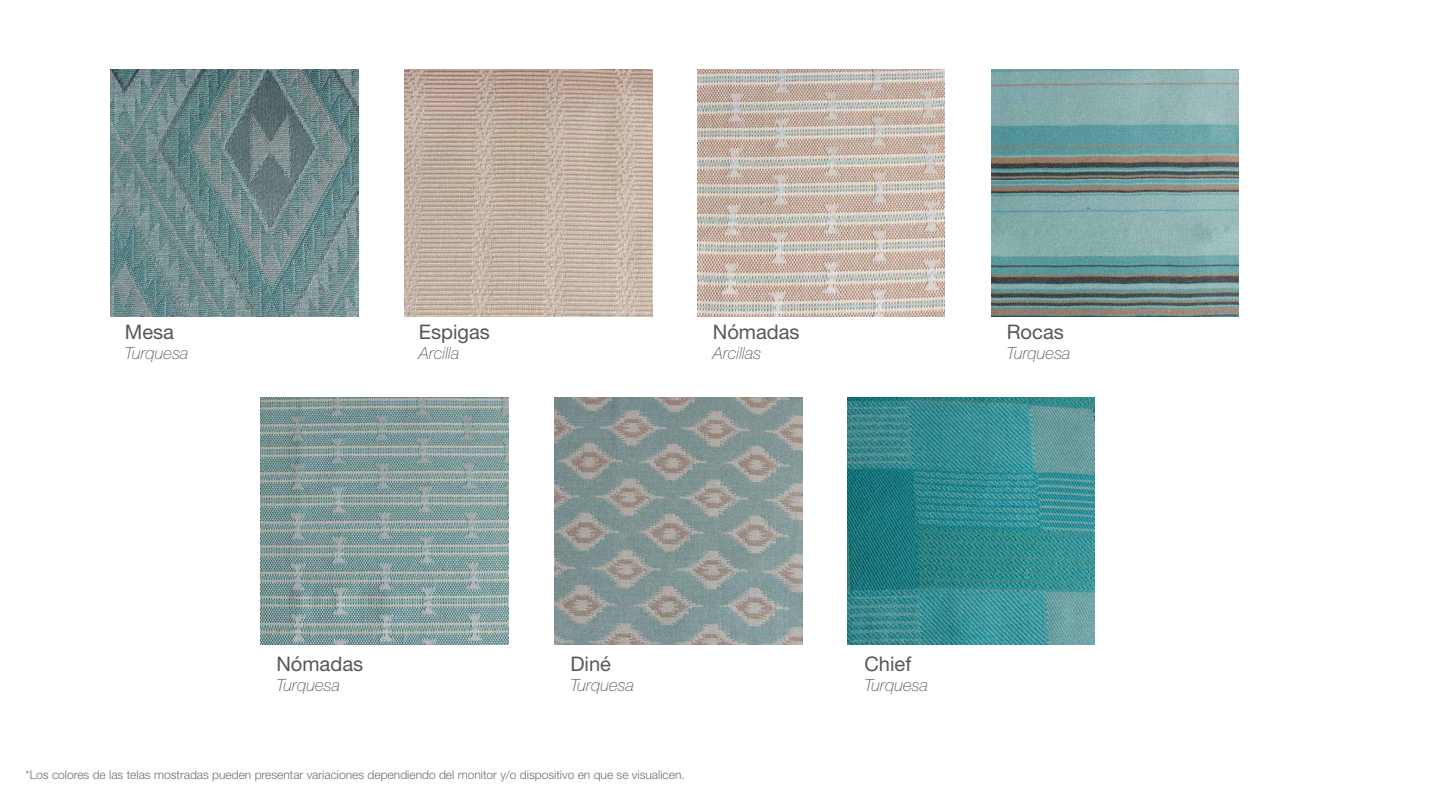
<style>
.page{position:relative;width:1440px;height:810px;background:#fff}
.page>*{position:absolute;margin:0;border:0;box-sizing:border-box;transform-origin:0 0}
.t1{font:20.1px "Helvetica Neue LT Std";color:#575756}
.t2{font:italic 100 16.8px "Helvetica Neue LT Std";color:#575756}
.t3{font:300 12px "Helvetica Neue LT Std";color:#706f6f}
</style>
<div class="page">
<img style="left:405px;top:69px;width:247px;height:247px">
<img style="left:111px;top:69px;width:247px;height:247px">
<img style="left:697px;top:69px;width:248px;height:247px">
<img style="left:261px;top:398px;width:247px;height:247px">
<img style="left:992px;top:69px;width:247px;height:247px">
<img style="left:848px;top:398px;width:247px;height:247px">
<img style="left:555px;top:398px;width:247px;height:247px">
<h1 class="t1" style="left:125px;top:320px;width:51px">Mesa</h1>
<h2 class="t2" style="left:125px;top:344px;width:65px">Turquesa</h2>
<h1 class="t1" style="left:419px;top:320px;width:73px">Espigas</h1>
<h2 class="t2" style="left:419px;top:344px;width:42px">Arcilla</h2>
<h1 class="t1" style="left:713px;top:320px;width:88px">Nómadas</h1>
<h2 class="t2" style="left:713px;top:344px;width:50px">Arcillas</h2>
<h1 class="t1" style="left:1007px;top:320px;width:58px">Rocas</h1>
<h2 class="t2" style="left:1007px;top:344px;width:65px">Turquesa</h2>
<h1 class="t1" style="left:276px;top:652px;width:88px">Nómadas</h1>
<h2 class="t2" style="left:276px;top:675px;width:65px">Turquesa</h2>
<h1 class="t1" style="left:570px;top:652px;width:42px">Diné</h1>
<h2 class="t2" style="left:570px;top:675px;width:65px">Turquesa</h2>
<p class="t3" style="left:26px;top:768px;width:661px">*Los colores de las telas mostradas pueden presentar variaciones dependiendo del monitor y/o dispositivo en que se visualicen.</p>
<h1 class="t1" style="left:864px;top:652px;width:48px">Chief</h1>
<h2 class="t2" style="left:864px;top:675px;width:65px">Turquesa</h2>
</div>
